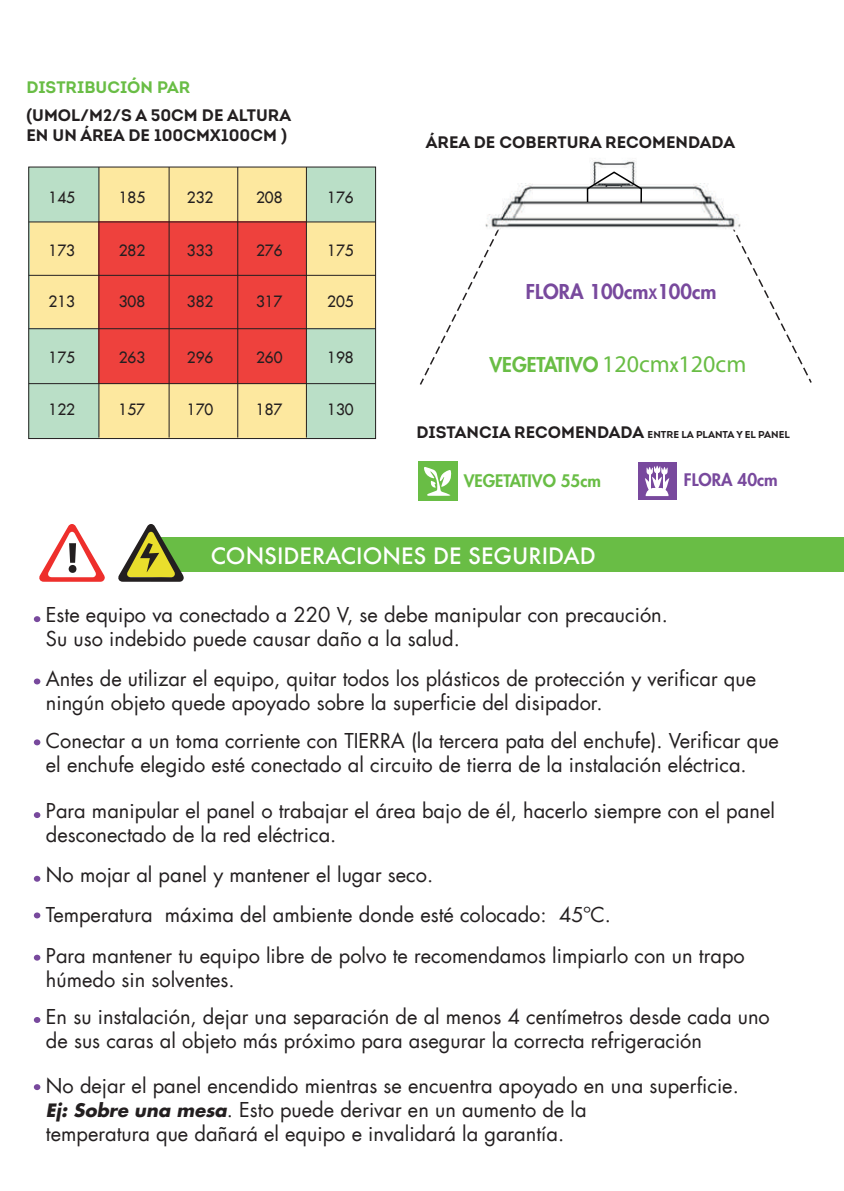
<style>
.page{position:relative;width:844px;height:1191px;background:#fff}
.page>*{position:absolute;margin:0;border:0;box-sizing:border-box;transform-origin:0 0}
.t1{font:24px "Myriad Pro";color:#69bd45}
.t2{font:500 22px "Futura";color:#fff}
.t3{font:20px/24px "Futura LT";color:#231f20}
.t4{font:800 20px "Futura LT";color:#78499d}
.t5{font:800 20px "Futura LT";color:#69bd45}
.t6{font:800 17px "Futura LT";color:#69bd45}
.t7{font:800 17px "Futura LT";color:#78499d}
.t8{font:16.6px/20px "Intro Bold Caps";color:#231f20}
.t9{font:16.6px "Intro Bold Caps";color:#69bd45}
.t10{font:15.2px "Futura LT";color:#231f20}
.t11{font:10px "Intro Bold Caps";color:#231f20}
.s1{font-size:14px}
.s2{font-family:"Futura LT";font-weight:800;font-size:14px}
.s3{font-size:16.6px}
.s4{font-weight:700;font-style:italic;font-size:18px}
</style>
<div class="page">
<div style="left:28px;top:167px;width:347px;height:271px;background:#badfc7"></div>
<div style="left:99px;top:167px;width:207px;height:271px;background:#fde89f"></div>
<div style="left:30px;top:222px;width:345px;height:106px;background:#fde89f"></div>
<div style="left:99px;top:221px;width:207px;height:162px;background:#ee413d"></div>
<div style="left:28px;top:167px;width:347px;height:272px;border:1px solid #231f20"></div>
<hr style="left:98px;top:167px;width:1px;height:270px;background:#231f20">
<hr style="left:169px;top:167px;width:1px;height:270px;background:#231f20">
<hr style="left:237px;top:167px;width:1px;height:270px;background:#231f20">
<hr style="left:306px;top:167px;width:1px;height:270px;background:#231f20">
<hr style="left:29px;top:221px;width:346px;height:1px;background:#231f20">
<hr style="left:29px;top:275px;width:346px;height:1px;background:#231f20">
<hr style="left:29px;top:328px;width:346px;height:1px;background:#231f20">
<hr style="left:29px;top:383px;width:346px;height:1px;background:#231f20">
<svg style="left:34px;top:616px;width:6px;height:6px"></svg>
<svg style="left:34px;top:678px;width:6px;height:6px"></svg>
<svg style="left:34px;top:739px;width:6px;height:6px"></svg>
<svg style="left:34px;top:812px;width:6px;height:6px"></svg>
<svg style="left:34px;top:875px;width:6px;height:6px"></svg>
<svg style="left:34px;top:912px;width:6px;height:6px"></svg>
<svg style="left:34px;top:954px;width:6px;height:6px"></svg>
<svg style="left:34px;top:1017px;width:6px;height:5px"></svg>
<svg style="left:34px;top:1084px;width:6px;height:5px"></svg>
<svg style="left:776px;top:315px;width:36px;height:68px"></svg>
<svg style="left:420px;top:315px;width:37px;height:70px"></svg>
<img style="left:454px;top:161px;width:324px;height:154px">
<img style="left:589px;top:158px;width:46px;height:12px">
<svg style="left:586px;top:170px;width:56px;height:34px"></svg>
<div style="left:417px;top:462px;width:40px;height:39px;background:#69bd45"></div>
<svg style="left:424px;top:467px;width:27px;height:29px"></svg>
<div style="left:637px;top:462px;width:39px;height:38px;background:#78499d"></div>
<svg style="left:645px;top:465px;width:24px;height:31px"></svg>
<div style="left:161px;top:538px;width:682px;height:34px;background:#69bd45"></div>
<svg style="left:39px;top:524px;width:66px;height:57px"></svg>
<div style="left:69px;top:565px;width:7px;height:8px;background:#231f20;border-radius:50%"></div>
<svg style="left:118px;top:524px;width:66px;height:57px"></svg>
<p class="t9" style="left:26px;top:77px;width:165px">DISTRIBUCIÓN PAR</p>
<p class="t8" style="left:26px;top:105px;width:266px">(UMOL/M2/S A 50CM DE ALTURA<br>EN UN ÁREA DE 100CMX100CM )</p>
<p class="t10" style="left:49px;top:187px;width:28px">145</p>
<p class="t10" style="left:119px;top:187px;width:28px">185</p>
<p class="t10" style="left:187px;top:187px;width:28px">232</p>
<p class="t10" style="left:256px;top:187px;width:28px">208</p>
<p class="t10" style="left:327px;top:187px;width:28px">176</p>
<p class="t10" style="left:49px;top:240px;width:28px">173</p>
<p class="t10" style="left:119px;top:240px;width:28px">282</p>
<p class="t10" style="left:187px;top:240px;width:28px">333</p>
<p class="t10" style="left:256px;top:240px;width:28px">276</p>
<p class="t10" style="left:327px;top:240px;width:28px">175</p>
<p class="t10" style="left:49px;top:292px;width:28px">213</p>
<p class="t10" style="left:119px;top:292px;width:28px">308</p>
<p class="t10" style="left:187px;top:292px;width:28px">382</p>
<p class="t10" style="left:256px;top:292px;width:28px">317</p>
<p class="t10" style="left:327px;top:292px;width:28px">205</p>
<p class="t10" style="left:49px;top:347px;width:28px">175</p>
<p class="t10" style="left:119px;top:347px;width:28px">263</p>
<p class="t10" style="left:187px;top:347px;width:28px">296</p>
<p class="t10" style="left:256px;top:347px;width:28px">260</p>
<p class="t10" style="left:327px;top:347px;width:28px">198</p>
<p class="t10" style="left:49px;top:399px;width:28px">122</p>
<p class="t10" style="left:119px;top:399px;width:28px">157</p>
<p class="t10" style="left:187px;top:399px;width:28px">170</p>
<p class="t10" style="left:256px;top:399px;width:28px">187</p>
<p class="t10" style="left:327px;top:399px;width:28px">130</p>
<p class="t8" style="left:425px;top:131px;width:310px">ÁREA DE COBERTURA RECOMENDADA</p>
<p class="t4" style="left:526px;top:278px;width:192px">FLORA 100cm<span class="s1">X</span>100cm</p>
<p class="t5" style="left:489px;top:351px;width:110px">VEGETATIVO</p>
<p class="t1" style="left:602px;top:349px;width:146px">120cm<span class="s2">X</span>120cm</p>
<p class="t11" style="left:416px;top:428px;width:374px"><span class="s3">DISTANCIA RECOMENDADA</span> ENTRE LA PLANTA Y EL PANEL</p>
<p class="t6" style="left:463px;top:469px;width:139px">VEGETATIVO 55cm</p>
<p class="t7" style="left:683px;top:468px;width:95px">FLORA 40cm</p>
<p class="t2" style="left:210px;top:540px;width:386px">CONSIDERACIONES DE SEGURIDAD</p>
<p class="t3" style="left:46px;top:602px;width:623px">Este equipo va conectado a 220 V, se debe manipular con precaución.<br>Su uso indebido puede causar daño a la salud.</p>
<p class="t3" style="left:46px;top:666px;width:711px">Antes de utilizar el equipo, quitar todos los plásticos de protección y verificar que ningún objeto quede apoyado sobre la superficie del disipador.</p>
<p class="t3" style="left:46px;top:728px;width:734px">Conectar a un toma corriente con TIERRA (la tercera pata del enchufe). Verificar que el enchufe elegido esté conectado al circuito de tierra de la instalación eléctrica.</p>
<p class="t3" style="left:46px;top:798px;width:730px">Para manipular el panel o trabajar el área bajo de él, hacerlo siempre con el panel desconectado de la red eléctrica.</p>
<p class="t3" style="left:46px;top:855px;width:566px;line-height:39px">No mojar al panel y mantener el lugar seco.<br>Temperatura máxima del ambiente donde esté colocado: 45ºC.</p>
<p class="t3" style="left:46px;top:943px;width:700px">Para mantener tu equipo libre de polvo te recomendamos limpiarlo con un trapo húmedo sin solventes.</p>
<p class="t3" style="left:46px;top:1004px;width:725px">En su instalación, dejar una separación de al menos 4 centímetros desde cada uno de sus caras al objeto más próximo para asegurar la correcta refrigeración</p>
<p class="t3" style="left:46px;top:1073px;width:694px">No dejar el panel encendido mientras se encuentra apoyado en una superficie.<br><span class="s4">Ej: Sobre una mesa</span>. Esto puede derivar en un aumento de la<br>temperatura que dañará el equipo e invalidará la garantía.</p>
</div>
